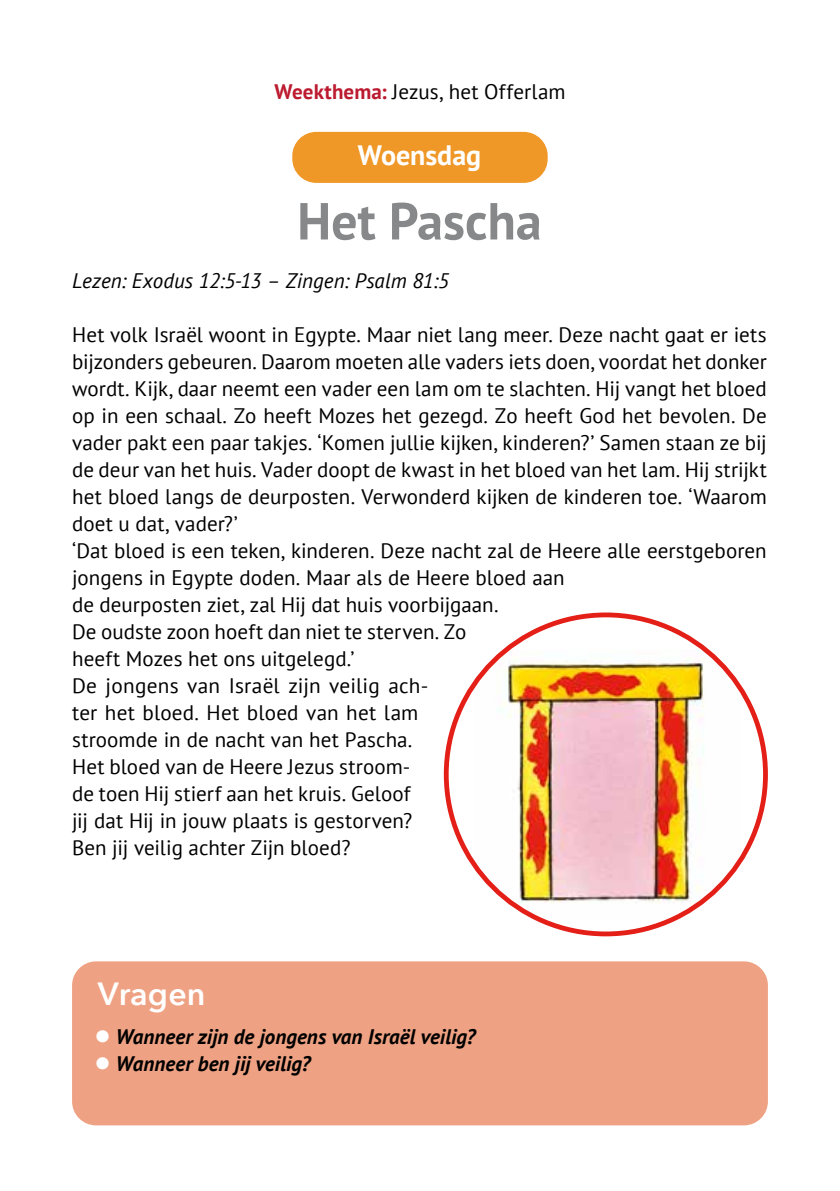
<style>
.page{position:relative;width:840px;height:1191px;background:#fff}
.page>*{position:absolute;margin:0;border:0;box-sizing:border-box;transform-origin:0 0}
.t1{font:700 52px "PT Sans";color:#868889}
.t2{font:600 32px "Avenir Next";letter-spacing:.005em;color:#fff}
.t3{font:700 28px "PT Sans";letter-spacing:-.005em;color:#fff}
.t4{font:21px/27px "PT Sans";color:#000}
.t5{font:italic 700 21px "PT Sans";color:#000}
.t6{font:italic 21px "PT Sans";color:#000}
.s1{font-weight:700;color:#bc1a2f}
.s2{color:#fff}
</style>
<div class="page">
<div style="left:72px;top:961px;width:695px;height:164px;background:#efa283;border-radius:24px"></div>
<div style="left:292px;top:132px;width:255px;height:51px;background:#ef9828;border-radius:24px"></div>
<img style="left:474px;top:649px;width:268px;height:269px">
<p class="t4" style="left:274px;top:78px;width:292px"><span class="s1">Weekthema:</span> Jezus, het Offerlam</p>
<h3 class="t3" style="left:357px;top:137px;width:125px">Woensdag</h3>
<h1 class="t1" style="left:297px;top:187px;width:246px">Het Pascha</h1>
<p class="t6" style="left:72px;top:267px;width:378px">Lezen: Exodus 12:5-13 – Zingen: Psalm 81:5</p>
<p class="t4" style="left:72px;top:321px;width:696px">Het volk Israël woont in Egypte. Maar niet lang meer. Deze nacht gaat er iets bijzonders gebeuren. Daarom moeten alle vaders iets doen, voordat het donker wordt. Kijk, daar neemt een vader een lam om te slachten. Hij vangt het bloed op in een schaal. Zo heeft Mozes het gezegd. Zo heeft God het bevolen. De vader pakt een paar takjes. ‘Komen jullie kijken, kinderen?’ Samen staan ze bij de deur van het huis. Vader doopt de kwast in het bloed van het lam. Hij strijkt het bloed langs de deurposten. Verwonderd kijken de kinderen toe. ‘Waarom doet u dat, vader?’<br>‘Dat bloed is een teken, kinderen. Deze nacht zal de Heere alle eerstgeboren jongens in Egypte doden. Maar als de Heere bloed aan<br>de deurposten ziet, zal Hij dat huis voorbijgaan.<br>De oudste zoon hoeft dan niet te sterven. Zo<br>heeft Mozes het ons uitgelegd.’<br>De jongens van Israël zijn veilig ach-<br>ter het bloed. Het bloed van het lam<br>stroomde in de nacht van het Pascha.<br>Het bloed van de Heere Jezus stroom-<br>de toen Hij stierf aan het kruis. Geloof<br>jij dat Hij in jouw plaats is gestorven?<br>Ben jij veilig achter Zijn bloed?</p>
<h2 class="t2" style="left:98px;top:966px;width:109px">Vragen</h2>
<p class="t5" style="left:95px;top:1023px;width:382px"><span class="s2">●</span> Wanneer zijn de jongens van Israël veilig?</p>
<p class="t5" style="left:95px;top:1050px;width:217px"><span class="s2">●</span> Wanneer ben jij veilig?</p>
</div>
